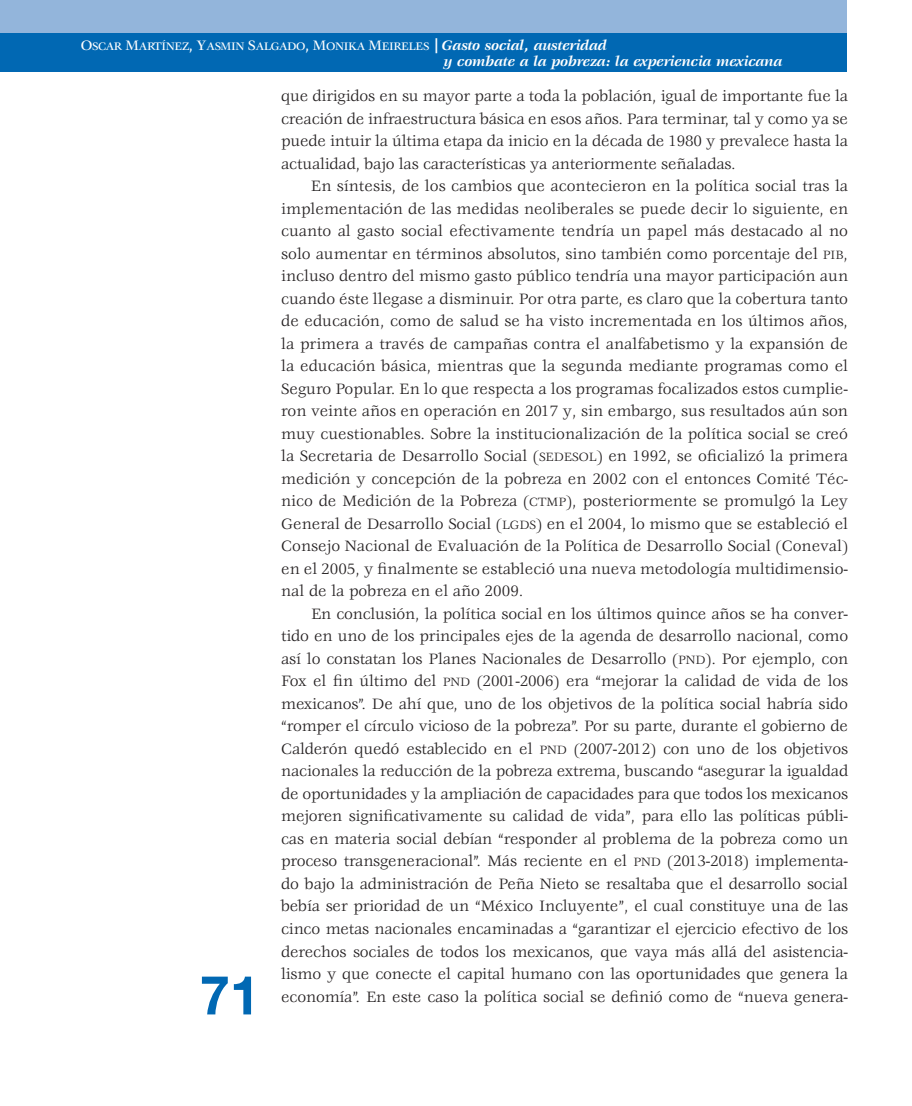
<style>
.page{position:relative;width:912px;height:1106px;background:#fff}
.page>*{position:absolute;margin:0;border:0;box-sizing:border-box;transform-origin:0 0}
.t1{font:700 54px "Helvetica Neue LT Std";color:#0168b3}
.t2{font:16.5px/22.5px "Veljovic";letter-spacing:-.01em;color:#231f20;text-align:justify}
.t3{font:italic 700 15px "Veljovic";letter-spacing:-.01em;color:#fff}
.t4{font:12px "Veljovic Medium SC800";letter-spacing:-.03em;color:#fff}
.s1{font-size:15px}
.s2{font-family:"Helvetica Neue LT Std";font-weight:500;font-style:italic;font-size:15px}
.s3{font-family:"Veljovic";font-weight:700;font-style:italic;font-size:15px}
.s4{font-family:"Veljovic Book SC800";font-size:13.2px}
</style>
<div class="page">
<div style="left:0;top:0;width:846px;height:49px;background:#93b5db"></div>
<div style="left:0;top:33px;width:846px;height:38px;background:#0168b3"></div>
<p class="t4" style="left:81px;top:39px;width:527px"><span class="s1">O</span>SCAR <span class="s1">M</span>ARTÍNEZ<span class="s1">, Y</span>ASMIN <span class="s1">S</span>ALGADO<span class="s1">, M</span>ONIKA <span class="s1">M</span>EIRELES <span class="s2">|</span> <span class="s3">Gasto social, austeridad</span></p>
<p class="t3" style="left:444px;top:53px;width:340px">y combate a la pobreza: la experiencia mexicana</p>
<p class="t2" style="left:281px;top:85px;width:568px">que dirigidos en su mayor parte a toda la población, igual de importante fue la creación de infraestructura básica en esos años. Para terminar, tal y como ya se puede intuir la última etapa da inicio en la década de 1980 y prevalece hasta la actualidad, bajo las características ya anteriormente señaladas.</p>
<p class="t2" style="left:281px;top:175px;width:568px;text-indent:30px">En síntesis, de los cambios que acontecieron en la política social tras la implementación de las medidas neoliberales se puede decir lo siguiente, en cuanto al gasto social efectivamente tendría un papel más destacado al no solo aumentar en términos absolutos, sino también como porcentaje del <span class="s4">PIB</span>, incluso dentro del mismo gasto público tendría una mayor participación aun cuando éste llegase a disminuir. Por otra parte, es claro que la cobertura tanto de educación, como de salud se ha visto incrementada en los últimos años, la primera a través de campañas contra el analfabetismo y la expansión de la educación básica, mientras que la segunda mediante programas como el Seguro Popular. En lo que respecta a los programas focalizados estos cumplie&shy;ron veinte años en operación en 2017 y, sin embargo, sus resultados aún son muy cuestionables. Sobre la institucionalización de la política social se creó la Secretaria de Desarrollo Social (<span class="s4">SEDESOL</span>) en 1992, se oficializó la primera medición y concepción de la pobreza en 2002 con el entonces Comité Téc&shy;nico de Medición de la Pobreza (<span class="s4">CTMP</span>), posteriormente se promulgó la Ley General de Desarrollo Social (<span class="s4">LGDS</span>) en el 2004, lo mismo que se estableció el Consejo Nacional de Evaluación de la Política de Desarrollo Social (Coneval) en el 2005, y finalmente se estableció una nueva metodología multidimensio&shy;nal de la pobreza en el año 2009.</p>
<p class="t2" style="left:281px;top:603px;width:568px;text-indent:30px">En conclusión, la política social en los últimos quince años se ha conver&shy;tido en uno de los principales ejes de la agenda de desarrollo nacional, como así lo constatan los Planes Nacionales de Desarrollo (<span class="s4">PND</span>). Por ejemplo, con Fox el fin último del <span class="s4">PND</span> (2001-2006) era “mejorar la calidad de vida de los mexicanos”. De ahí que, uno de los objetivos de la política social habría sido “romper el círculo vicioso de la pobreza”. Por su parte, durante el gobierno de Calderón quedó establecido en el <span class="s4">PND</span> (2007-2012) con uno de los objetivos nacionales la reducción de la pobreza extrema, buscando “asegurar la igualdad de oportunidades y la ampliación de capacidades para que todos los mexicanos mejoren significativamente su calidad de vida”, para ello las políticas públi&shy;cas en materia social debían “responder al problema de la pobreza como un proceso transgeneracional”. Más reciente en el <span class="s4">PND</span> (2013-2018) implementa&shy;do bajo la administración de Peña Nieto se resaltaba que el desarrollo social bebía ser prioridad de un “México Incluyente”, el cual constituye una de las cinco metas nacionales encaminadas a “garantizar el ejercicio efectivo de los derechos sociales de todos los mexicanos, que vaya más allá del asistencia&shy;lismo y que conecte el capital humano con las oportunidades que genera la economía”. En este caso la política social se definió como de “nueva genera-</p>
<h1 class="t1" style="left:200px;top:961px;width:62px">71</h1>
</div>
